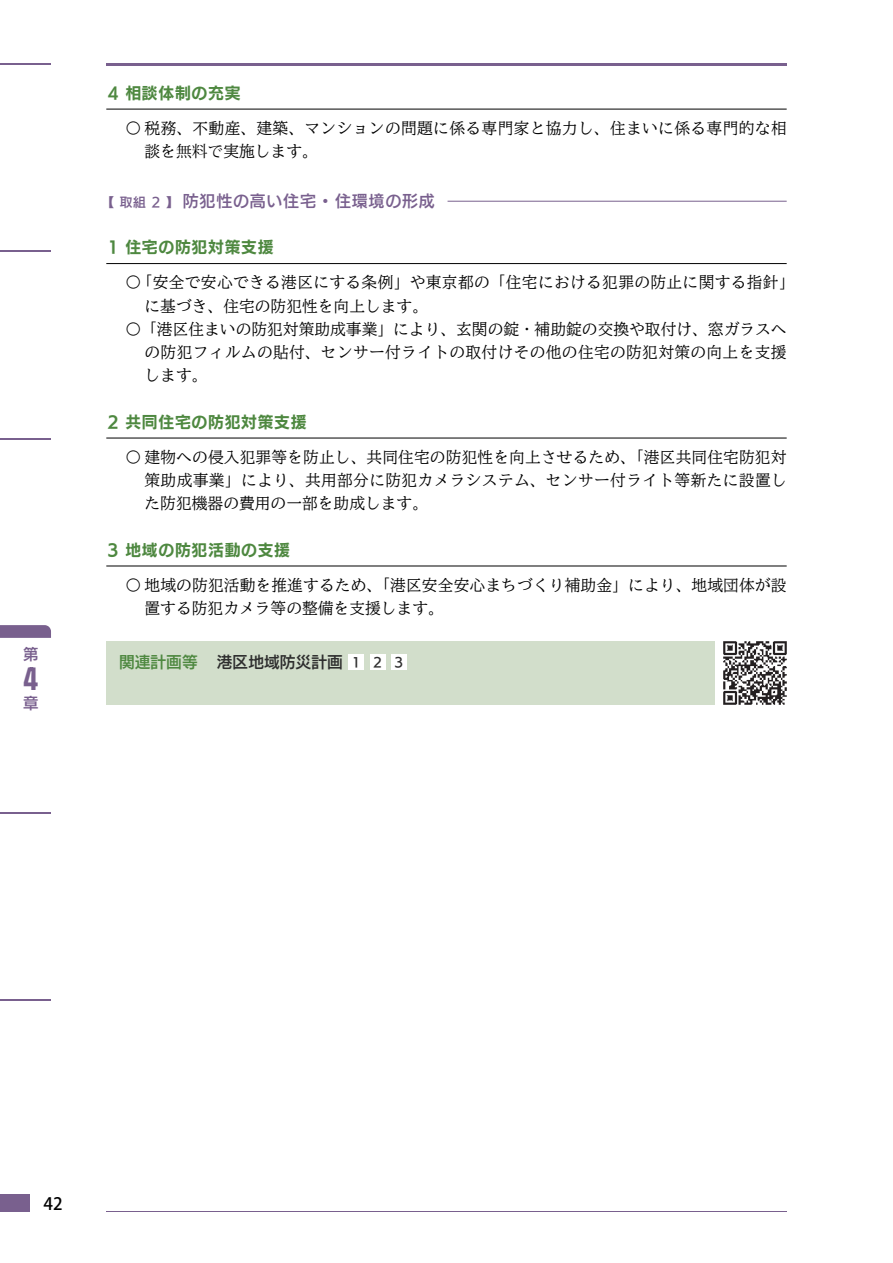
<style>
.page{position:relative;width:893px;height:1263px;background:#fff}
.page>*{position:absolute;margin:0;border:0;box-sizing:border-box;transform-origin:0 0}
.t1{font:34.35px "Avory IPEVF Ups";color:#79608e}
.t2{font:500 16.95px "Koz Go Pr 6 N";color:#000}
.t3{font:15.9px "UD Kakugo Large Pr 6 N DB";letter-spacing:.05em;color:#79608e}
.t4{font:500 15.75px/23.2px "TBUD Min Std";letter-spacing:.02em;color:#000}
.t5{font:500 15.75px "TBUD Min Std";color:#000}
.t6{font:15.75px "UD Kakugo Large Pr 6 N B";letter-spacing:.05em;color:#4e8840}
.t7{font:15.75px "UD Kakugo Large Pr 6 N DB";color:#2e2e2e}
.t8{font:15.45px "UD Kakugo Large Pr 6 N DB";color:#79608e}
.s1{font-family:"Koz Min Pr 6 N";font-weight:400}
.s2{font-size:12.75px}
.s3{color:#4e8840}
.s4{font-size:12.6px}
</style>
<div class="page">
<svg style="left:0;top:625px;width:51px;height:13px"></svg>
<div style="left:0;top:1195px;width:30px;height:17px;background:#79608e"></div>
<hr style="left:0;top:64px;width:51px;height:1px;background:#79608e">
<hr style="left:0;top:251px;width:51px;height:1px;background:#79608e">
<hr style="left:0;top:438px;width:51px;height:1px;background:#79608e">
<hr style="left:0;top:812px;width:51px;height:1px;background:#79608e">
<hr style="left:0;top:999px;width:51px;height:1px;background:#79608e">
<hr style="left:106px;top:1211px;width:681px;height:1px;background:#79608e">
<hr style="left:106px;top:109px;width:681px;height:1px;background:#000">
<hr style="left:106px;top:64px;width:681px;height:2px;background:#79608e">
<hr style="left:106px;top:201px;width:681px;height:1px;background:#79608e">
<div style="left:103px;top:196px;width:345px;height:13px;background:#fff"></div>
<hr style="left:106px;top:263px;width:681px;height:1px;background:#000">
<hr style="left:106px;top:438px;width:681px;height:1px;background:#000">
<hr style="left:106px;top:566px;width:681px;height:1px;background:#000">
<div style="left:106px;top:641px;width:608px;height:64px;background:#d2decb"></div>
<div style="left:348px;top:654px;width:16px;height:16px;background:#fff"></div>
<div style="left:370px;top:654px;width:15px;height:16px;background:#fff"></div>
<div style="left:391px;top:654px;width:16px;height:16px;background:#fff"></div>
<img style="left:723px;top:641px;width:64px;height:64px">
<p class="t8" style="left:23px;top:646px;width:17px">第</p>
<p class="t8" style="left:23px;top:695px;width:17px">章</p>
<h1 class="t1" style="left:23px;top:654px;width:17px">4</h1>
<p class="t6" style="left:107px;top:84px;width:135px">4 相談体制の充実</p>
<p class="t4" style="left:145px;top:116px;width:644px;text-indent:-19px">〇 税務、不動産、建築、マンションの問題に係る専門家と協力し、住まいに係る専門的な相談を<span class="s1">無料で</span>実施します。</p>
<p class="t3" style="left:101px;top:192px;width:335px"><span class="s2">【 取組 2 】</span>防犯性の高い住宅・住環境の形成</p>
<p class="t6" style="left:107px;top:239px;width:168px">1 住宅の防犯対策支援</p>
<p class="t4" style="left:125px;top:270px;width:671px">〇 「安全で安心できる港区にする条例」や東京都の「住宅における犯罪の防止に関する指針」</p>
<p class="t5" style="left:145px;top:293px;width:285px">に基づき、住宅の防犯性を向上します。</p>
<p class="t5" style="left:125px;top:317px;width:663px">〇「港区住まいの防犯対策助成事業」により、玄関の錠・補助錠の交換や取付け、窓ガラスへ</p>
<p class="t4" style="left:145px;top:340px;width:643px">の防犯フィルムの貼付、センサー付ライトの取付けその他の住宅の防犯対策の向上を支援</p>
<p class="t4" style="left:145px;top:363px;width:64px">します。</p>
<p class="t6" style="left:107px;top:413px;width:201px">2 共同住宅の防犯対策支援</p>
<p class="t4" style="left:145px;top:445px;width:644px;text-align:justify;text-indent:-19px">〇 建物への侵入犯罪等を防止し、共同住宅の防犯性を向上させるため、「港区共同住宅防犯対策助成事業」により、共用部分に防犯カメラシステム、センサー付ライト等新たに設置した防犯機器の費用の一部を助成します。</p>
<p class="t6" style="left:107px;top:541px;width:184px">3 地域の防犯活動の支援</p>
<p class="t4" style="left:145px;top:573px;width:643px;text-indent:-19px">〇 地域の防犯活動を推進するため、「港区安全安心まちづくり補助金」により、地域団体が設置する防犯カメラ等の整備を支援します。</p>
<p class="t7" style="left:119px;top:654px;width:286px"><span class="s3">関連計画等</span> 港区地域防災計画 <span class="s4">1 2 3</span></p>
<p class="t2" style="left:44px;top:1194px;width:21px">42</p>
</div>
